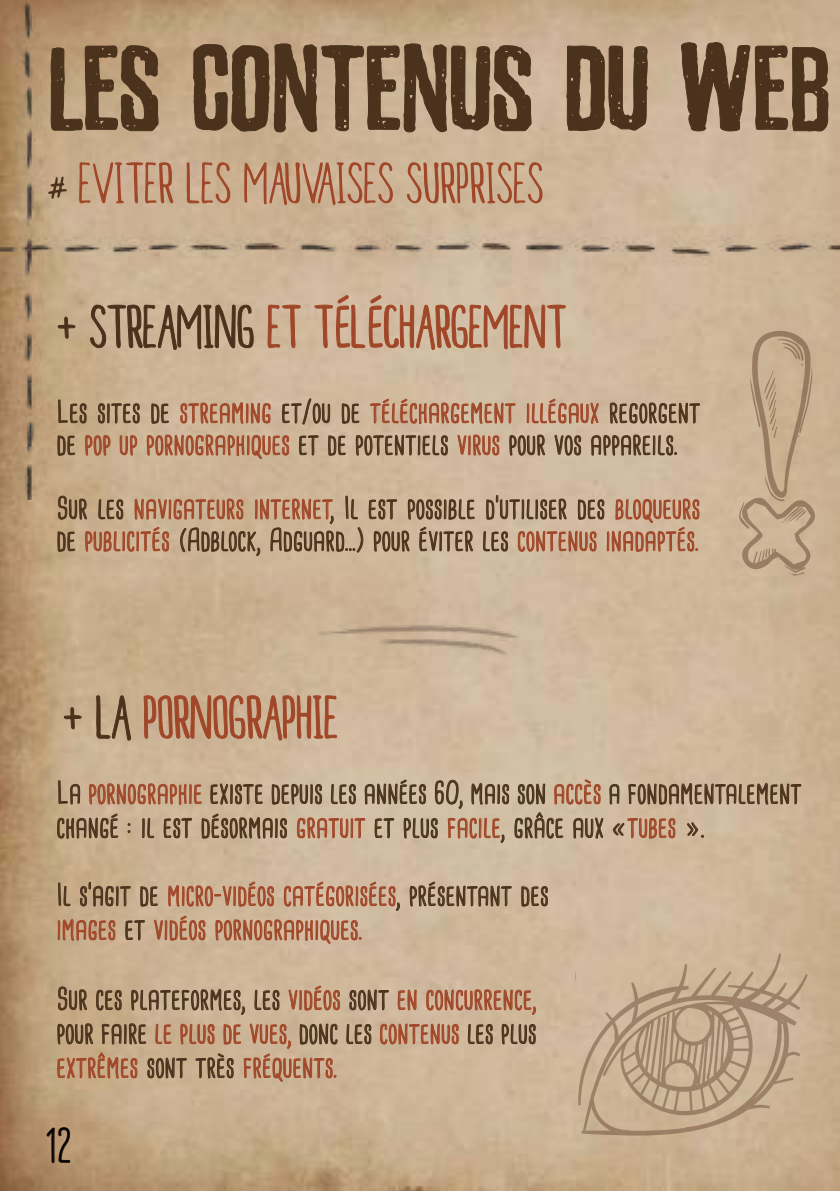
<style>
.page{position:relative;width:840px;height:1191px;background:#fff}
.page>*{position:absolute;margin:0;border:0;box-sizing:border-box;transform-origin:0 0}
.t1{font:130px "Zubajda Dt";color:#4a321c}
.t2{font:58px "Malam";color:#a14729}
.t3{font:56px "Malam";color:#a14729}
.t4{font:44px "Cardenio Modern";color:#000}
.t5{font:30px/32px "Cardenio Modern";letter-spacing:.025em;color:#4a321c}
.t6{font:30px/34px "Cardenio Modern";letter-spacing:.025em;color:#a14729}
.s1{color:#4a321c}
.s2{font-family:"Cardenio Modern";font-size:66.2px}
.s3{color:#a14729}
</style>
<div class="page">
<img style="left:0;top:0;width:839px;height:1191px">
<img style="left:16px;top:0;width:31px;height:499px">
<img style="left:0;top:234px;width:839px;height:31px">
<img style="left:301px;top:605px;width:237px;height:64px">
<svg style="left:58px;top:779px;width:23px;height:26px"></svg>
<svg style="left:88px;top:783px;width:114px;height:22px"></svg>
<svg style="left:210px;top:783px;width:53px;height:22px"></svg>
<svg style="left:271px;top:783px;width:51px;height:22px"></svg>
<svg style="left:330px;top:783px;width:26px;height:22px"></svg>
<svg style="left:364px;top:779px;width:62px;height:26px"></svg>
<svg style="left:434px;top:779px;width:29px;height:30px"></svg>
<svg style="left:470px;top:782px;width:39px;height:23px"></svg>
<svg style="left:517px;top:783px;width:28px;height:22px"></svg>
<svg style="left:553px;top:778px;width:47px;height:27px"></svg>
<svg style="left:608px;top:783px;width:11px;height:22px"></svg>
<svg style="left:627px;top:782px;width:174px;height:23px"></svg>
<svg style="left:57px;top:813px;width:62px;height:26px"></svg>
<svg style="left:127px;top:822px;width:4px;height:11px"></svg>
<svg style="left:142px;top:817px;width:13px;height:21px"></svg>
<svg style="left:163px;top:817px;width:29px;height:22px"></svg>
<svg style="left:201px;top:813px;width:86px;height:26px"></svg>
<svg style="left:296px;top:817px;width:69px;height:22px"></svg>
<svg style="left:374px;top:817px;width:20px;height:21px"></svg>
<svg style="left:403px;top:817px;width:35px;height:22px"></svg>
<svg style="left:447px;top:817px;width:58px;height:26px"></svg>
<svg style="left:513px;top:811px;width:50px;height:28px"></svg>
<svg style="left:572px;top:817px;width:31px;height:22px"></svg>
<svg style="left:612px;top:817px;width:63px;height:22px"></svg>
<svg style="left:686px;top:821px;width:18px;height:17px"></svg>
<svg style="left:57px;top:882px;width:14px;height:24px"></svg>
<svg style="left:79px;top:881px;width:52px;height:26px"></svg>
<svg style="left:140px;top:885px;width:18px;height:22px"></svg>
<svg style="left:167px;top:881px;width:107px;height:26px"></svg>
<svg style="left:283px;top:881px;width:117px;height:30px"></svg>
<svg style="left:409px;top:881px;width:103px;height:26px"></svg>
<svg style="left:520px;top:885px;width:28px;height:22px"></svg>
<svg style="left:57px;top:918px;width:59px;height:23px"></svg>
<svg style="left:125px;top:919px;width:20px;height:21px"></svg>
<svg style="left:153px;top:915px;width:53px;height:26px"></svg>
<svg style="left:215px;top:919px;width:147px;height:25px"></svg>
<svg style="left:50px;top:45px;width:109px;height:87px"></svg>
<svg style="left:192px;top:43px;width:339px;height:90px"></svg>
<svg style="left:566px;top:45px;width:82px;height:86px"></svg>
<svg style="left:680px;top:41px;width:148px;height:91px"></svg>
<svg style="left:63px;top:706px;width:19px;height:24px"></svg>
<svg style="left:96px;top:649px;width:35px;height:102px"></svg>
<svg style="left:143px;top:653px;width:194px;height:119px"></svg>
<svg style="left:58px;top:399px;width:29px;height:25px"></svg>
<svg style="left:97px;top:403px;width:43px;height:21px"></svg>
<svg style="left:151px;top:403px;width:18px;height:21px"></svg>
<svg style="left:179px;top:402px;width:92px;height:22px"></svg>
<svg style="left:281px;top:398px;width:49px;height:27px"></svg>
<svg style="left:341px;top:403px;width:18px;height:21px"></svg>
<svg style="left:369px;top:398px;width:146px;height:26px"></svg>
<svg style="left:526px;top:398px;width:73px;height:26px"></svg>
<svg style="left:609px;top:402px;width:91px;height:22px"></svg>
<svg style="left:57px;top:435px;width:19px;height:21px"></svg>
<svg style="left:85px;top:434px;width:26px;height:22px"></svg>
<svg style="left:119px;top:434px;width:19px;height:22px"></svg>
<svg style="left:146px;top:434px;width:143px;height:26px"></svg>
<svg style="left:298px;top:435px;width:21px;height:21px"></svg>
<svg style="left:327px;top:435px;width:19px;height:21px"></svg>
<svg style="left:355px;top:434px;width:93px;height:22px"></svg>
<svg style="left:456px;top:434px;width:43px;height:22px"></svg>
<svg style="left:508px;top:434px;width:37px;height:22px"></svg>
<svg style="left:553px;top:434px;width:28px;height:22px"></svg>
<svg style="left:590px;top:434px;width:87px;height:22px"></svg>
<svg style="left:57px;top:495px;width:418px;height:62px"></svg>
<svg style="left:482px;top:494px;width:217px;height:58px"></svg>
<svg style="left:57px;top:316px;width:19px;height:23px"></svg>
<svg style="left:89px;top:284px;width:165px;height:98px"></svg>
<svg style="left:267px;top:304px;width:34px;height:45px"></svg>
<svg style="left:313px;top:258px;width:253px;height:130px"></svg>
<svg style="left:738px;top:331px;width:76px;height:245px"></svg>
<svg style="left:576px;top:953px;width:231px;height:182px;fill:#ccb496"></svg>
<svg style="left:575px;top:955px;width:3px;height:63px"></svg>
<svg style="left:57px;top:985px;width:31px;height:26px"></svg>
<svg style="left:96px;top:989px;width:26px;height:22px"></svg>
<svg style="left:131px;top:988px;width:114px;height:27px"></svg>
<svg style="left:254px;top:989px;width:26px;height:22px"></svg>
<svg style="left:288px;top:985px;width:52px;height:26px"></svg>
<svg style="left:348px;top:989px;width:41px;height:22px"></svg>
<svg style="left:397px;top:989px;width:20px;height:21px"></svg>
<svg style="left:425px;top:988px;width:111px;height:27px"></svg>
<svg style="left:346px;top:1023px;width:25px;height:22px"></svg>
<svg style="left:379px;top:1023px;width:80px;height:22px"></svg>
<svg style="left:467px;top:1023px;width:26px;height:22px"></svg>
<svg style="left:501px;top:1023px;width:35px;height:22px"></svg>
<svg style="left:57px;top:1022px;width:281px;height:60px"></svg>
<svg style="left:46px;top:1126px;width:25px;height:37px"></svg>
<h1 class="t1" style="left:48px;top:2px;width:782px">LES CONtENUS DU WEB</h1>
<h3 class="t3" style="left:48px;top:161px;width:497px"><span class="s1">#</span> EVITER LES MAUVAISES SURPRISES</h3>
<h2 class="t2" style="left:58px;top:304px;width:510px"><span class="s1">+ STREAMING</span> ET T<span class="s2">é</span>L<span class="s2">é</span>CHARGEMENT</h2>
<p class="t5" style="left:57px;top:396px;width:644px">Les sites de <span class="s3">streaming</span> et/ou de <span class="s3">téléchargement illégaux</span> regorgent de <span class="s3">pop up pornographiques</span> et de potentiels <span class="s3">virus</span> pour vos appareils.</p>
<p class="t5" style="left:57px;top:492px;width:644px">Sur les <span class="s3">navigateurs internet</span>, Il est possible d’utiliser des <span class="s3">bloqueurs </span>de <span class="s3">publicités</span> (Adblock, Adguard...) pour éviter les <span class="s3">contenus inadaptés.</span></p>
<h2 class="t2" style="left:64px;top:694px;width:276px"><span class="s1">+ LA</span> PORNOGRAPHIE</h2>
<p class="t5" style="left:57px;top:776px;width:745px;line-height:34px">La <span class="s3">pornographie</span> existe depuis les années 60, mais son <span class="s3">accès</span> a fondamentalement changé : il est désormais <span class="s3">gratuit</span> et plus <span class="s3">facile</span>, grâce aux «<span class="s3">tubes</span> ».</p>
<p class="t6" style="left:57px;top:878px;width:493px"><span class="s1">Il s’agit de</span> micro-vidéos catégorisées<span class="s1">, présentant des </span>images <span class="s1">et</span> vidéos pornographiques.</p>
<p class="t6" style="left:57px;top:982px;width:481px;text-align:justify"><span class="s1">Sur ces plateformes, les</span> vidéos <span class="s1">sont</span> en concurrence, <span class="s1">pour faire</span> le plus de vues, <span class="s1">donc les</span> contenus <span class="s1">les plus </span>extrêmes <span class="s1">sont très</span> fréquents.</p>
<h3 class="t4" style="left:46px;top:1119px;width:28px">12</h3>
</div>
